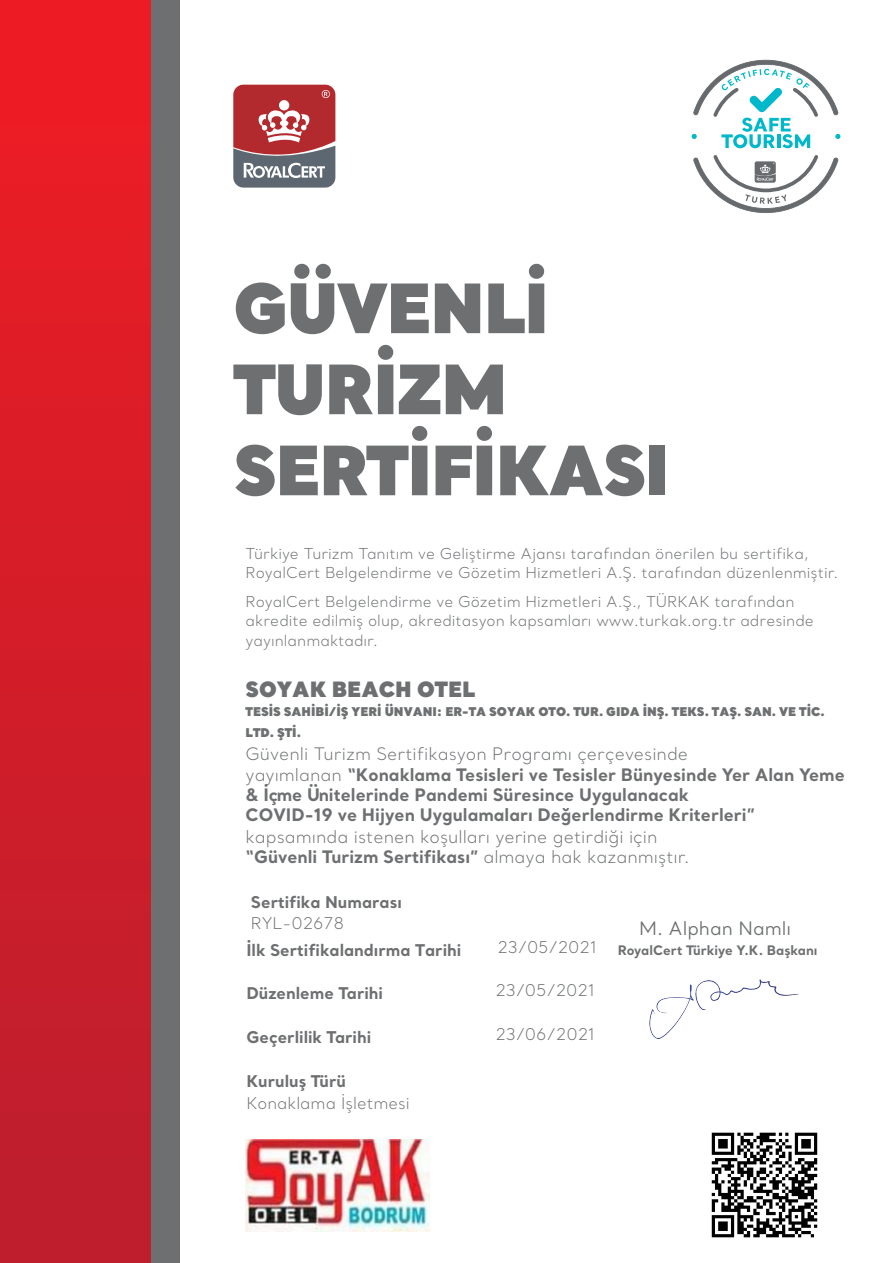
<style>
.page{position:relative;width:893px;height:1263px;background:#fff}
.page>*{position:absolute;margin:0;border:0;box-sizing:border-box;transform-origin:0 0}
.t1{font:900 67.5px/81px "Santral";letter-spacing:-.02em;color:#6d6f71}
.t2{font:900 21px "Santral";color:#6d6f71}
.t3{font:18.3px "Santral";color:#6d6f71}
.t4{font:700 17.1px/20.4px "Santral";color:#6d6f71}
.t5{font:300 17.1px/20.5px "Santral";color:#6d6f71}
.t6{font:700 16.05px "Santral";color:#6d6f71}
.t7{font:300 16.05px "Santral";color:#6d6f71}
.t8{font:300 15px/19.5px "Santral";color:#6d6f71}
.t9{font:700 13.05px "Santral";color:#6d6f71}
.t10{font:900 12px/21.3px "Santral";color:#6d6f71}
.s1{font-weight:300}
.s2{font-weight:700}
</style>
<div class="page">
<div style="left:0;top:0;width:178px;height:1263px;background:linear-gradient(to bottom,#ee1c24,#bb1e2e)"></div>
<div style="left:152px;top:0;width:28px;height:1263px;background:#6d6f71"></div>
<svg style="left:233px;top:85px;width:102px;height:103px;background:#a65e63"></svg>
<svg style="left:692px;top:60px;width:148px;height:88px"></svg>
<svg style="left:693px;top:155px;width:145px;height:58px"></svg>
<img style="left:649px;top:979px;width:150px;height:60px">
<img style="left:711px;top:1132px;width:107px;height:106px">
<img style="left:245px;top:1139px;width:185px;height:93px">
<h1 class="t1" style="left:233px;top:265px;width:438px">GÜVENLİ<br>TURİZM<br>SERTİFİKASI</h1>
<p class="t8" style="left:246px;top:543px;width:594px">Türkiye Turizm Tanıtım ve Geliştirme Ajansı tarafından önerilen bu sertifika,<br>RoyalCert Belgelendirme ve Gözetim Hizmetleri A.Ş. tarafından düzenlenmiştir.</p>
<p class="t8" style="left:246px;top:591px;width:570px">RoyalCert Belgelendirme ve Gözetim Hizmetleri A.Ş., TÜRKAK tarafından akredite edilmiş olup, akreditasyon kapsamları www.turkak.org.tr adresinde yayınlanmaktadır.</p>
<h2 class="t2" style="left:246px;top:674px;width:231px">SOYAK BEACH OTEL</h2>
<p class="t10" style="left:246px;top:700px;width:581px">TESİS SAHİBİ/İŞ YERİ ÜNVANI: ER-TA SOYAK OTO. TUR. GIDA İNŞ. TEKS. TAŞ. SAN. VE TİC.<br>LTD. ŞTİ.</p>
<p class="t4" style="left:246px;top:743px;width:601px"><span class="s1">Güvenli Turizm Sertifikasyon Programı çerçevesinde<br>yayımlanan</span> “Konaklama Tesisleri ve Tesisler Bünyesinde Yer Alan Yeme &amp; İçme Ünitelerinde Pandemi Süresince Uygulanacak<br>COVID-19 ve Hijyen Uygulamaları Değerlendirme Kriterleri”</p>
<p class="t5" style="left:246px;top:826px;width:446px">kapsamında istenen koşulları yerine getirdiği için <span class="s2">“Güvenli Turizm Sertifikası”</span> almaya hak kazanmıştır.</p>
<p class="t6" style="left:251px;top:891px;width:152px">Sertifika Numarası</p>
<p class="t7" style="left:251px;top:913px;width:95px">RYL-02678</p>
<p class="t6" style="left:246px;top:939px;width:216px">İlk Sertifikalandırma Tarihi</p>
<p class="t6" style="left:246px;top:982px;width:138px">Düzenleme Tarihi</p>
<p class="t6" style="left:246px;top:1026px;width:126px">Geçerlilik Tarihi</p>
<p class="t6" style="left:246px;top:1070px;width:101px">Kuruluş Türü</p>
<p class="t7" style="left:246px;top:1093px;width:165px">Konaklama İşletmesi</p>
<p class="t3" style="left:639px;top:916px;width:154px">M. Alphan Namlı</p>
<p class="t9" style="left:618px;top:941px;width:201px">RoyalCert Türkiye Y.K. Başkanı</p>
<p class="t7" style="left:497px;top:937px;width:101px">23/05/2021</p>
<p class="t7" style="left:495px;top:980px;width:101px">23/05/2021</p>
<p class="t7" style="left:495px;top:1023px;width:101px">23/06/2021</p>
</div>
